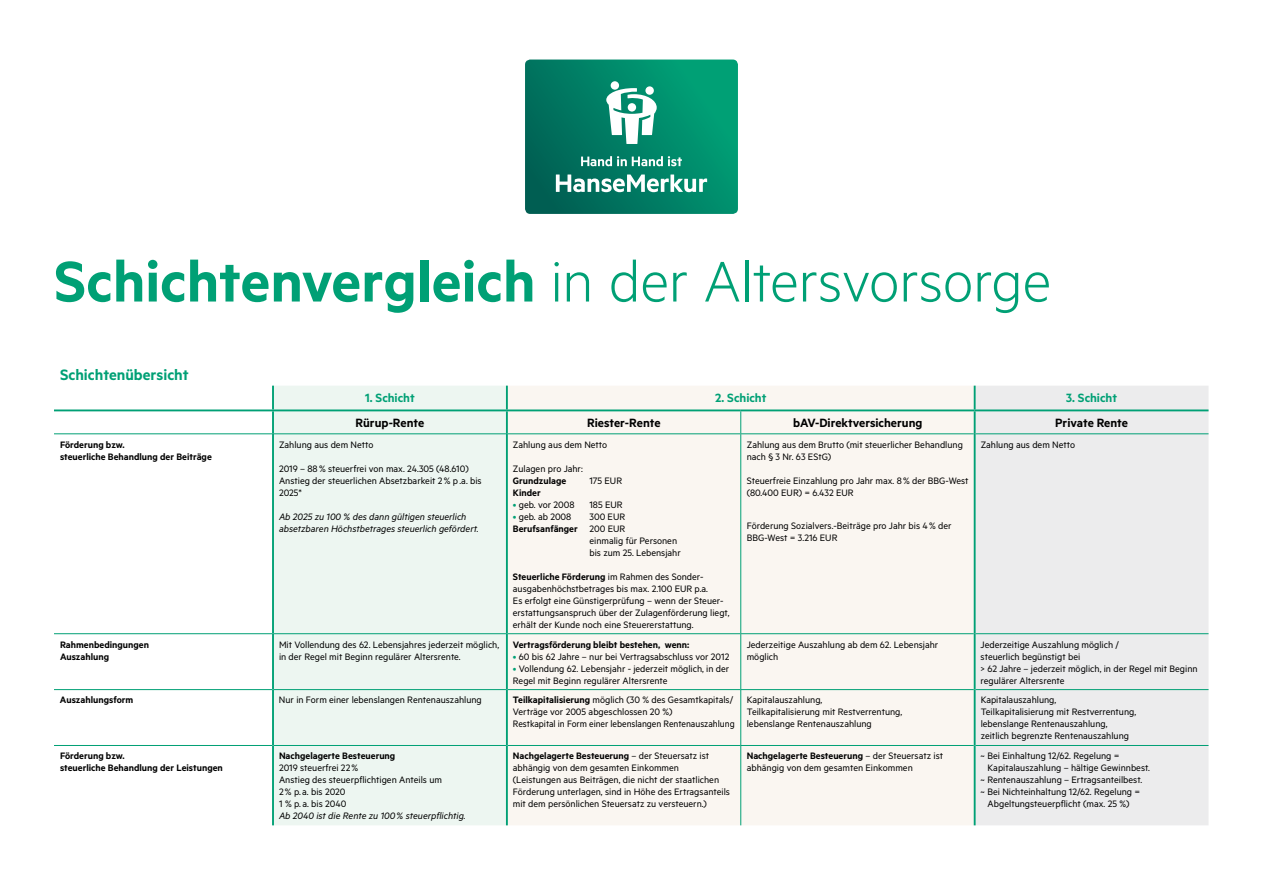
<style>
.page{position:relative;width:1263px;height:893px;background:#fff}
.page>*{position:absolute;margin:0;border:0;box-sizing:border-box;transform-origin:0 0}
.t1{font:300 64.5px "Metric Alt";letter-spacing:-.005em;color:#00a075}
.t2{font:600 16.95px "Metric Alt";color:#00a075}
.t3{font:600 13.5px "Metric Alt";color:#000}
.t4{font:600 13.5px "Metric Alt";color:#00a075}
.t5{font:10.5px/12px "Metric Alt";color:#000}
.t6{font:600 10.5px/12px "Metric Alt";color:#000}
.t7{font:italic 10.5px/12px "Metric Alt";color:#000}
.s1{font-weight:600}
.s2{color:#00a075}
.s3{font-weight:400}
</style>
<div class="page">
<svg style="left:525px;top:60px;width:213px;height:154px;background:#198e75"></svg>
<div style="left:274px;top:386px;width:232px;height:439px;background:#edf6f1"></div>
<div style="left:508px;top:386px;width:466px;height:439px;background:#faf6f1"></div>
<div style="left:975px;top:386px;width:233px;height:439px;background:#ececed"></div>
<svg style="left:740px;top:411px;width:1px;height:22px"></svg>
<hr style="left:54px;top:433px;width:218px;height:1px;background:#00a075">
<hr style="left:274px;top:433px;width:232px;height:1px;background:#00a075">
<hr style="left:508px;top:433px;width:233px;height:1px;background:#00a075">
<hr style="left:741px;top:433px;width:233px;height:1px;background:#00a075">
<hr style="left:740px;top:434px;width:1px;height:199px;background:#00a075">
<hr style="left:975px;top:433px;width:233px;height:1px;background:#00a075">
<hr style="left:54px;top:633px;width:218px;height:1px;background:#00a075">
<hr style="left:274px;top:633px;width:232px;height:1px;background:#00a075">
<hr style="left:508px;top:633px;width:233px;height:1px;background:#00a075">
<hr style="left:741px;top:633px;width:233px;height:1px;background:#00a075">
<hr style="left:740px;top:634px;width:1px;height:55px;background:#00a075">
<hr style="left:975px;top:633px;width:233px;height:1px;background:#00a075">
<hr style="left:54px;top:689px;width:218px;height:1px;background:#00a075">
<hr style="left:274px;top:689px;width:232px;height:1px;background:#00a075">
<hr style="left:508px;top:689px;width:233px;height:1px;background:#00a075">
<hr style="left:741px;top:689px;width:233px;height:1px;background:#00a075">
<hr style="left:740px;top:690px;width:1px;height:55px;background:#00a075">
<hr style="left:975px;top:689px;width:233px;height:1px;background:#00a075">
<hr style="left:54px;top:745px;width:218px;height:1px;background:#00a075">
<hr style="left:274px;top:745px;width:232px;height:1px;background:#00a075">
<hr style="left:508px;top:745px;width:233px;height:1px;background:#00a075">
<hr style="left:741px;top:745px;width:233px;height:1px;background:#00a075">
<hr style="left:740px;top:746px;width:1px;height:79px;background:#00a075">
<hr style="left:975px;top:745px;width:233px;height:1px;background:#00a075">
<hr style="left:54px;top:409px;width:219px;height:2px;background:#00a075">
<hr style="left:273px;top:409px;width:234px;height:2px;background:#00a075">
<hr style="left:507px;top:409px;width:234px;height:2px;background:#00a075">
<hr style="left:741px;top:409px;width:234px;height:2px;background:#00a075">
<hr style="left:975px;top:409px;width:233px;height:2px;background:#00a075">
<hr style="left:272px;top:386px;width:2px;height:23px;background:#00a075">
<hr style="left:272px;top:411px;width:2px;height:23px;background:#00a075">
<hr style="left:272px;top:434px;width:2px;height:200px;background:#00a075">
<hr style="left:272px;top:634px;width:2px;height:56px;background:#00a075">
<hr style="left:272px;top:690px;width:2px;height:55px;background:#00a075">
<hr style="left:272px;top:745px;width:2px;height:80px;background:#00a075">
<hr style="left:506px;top:434px;width:2px;height:200px;background:#00a075">
<hr style="left:506px;top:634px;width:2px;height:56px;background:#00a075">
<hr style="left:506px;top:690px;width:2px;height:55px;background:#00a075">
<hr style="left:506px;top:745px;width:2px;height:80px;background:#00a075">
<hr style="left:506px;top:386px;width:2px;height:23px;background:#00a075">
<hr style="left:506px;top:411px;width:2px;height:23px;background:#00a075">
<svg style="left:974px;top:386px;width:1px;height:48px"></svg>
<hr style="left:974px;top:434px;width:1px;height:200px;background:#00a075">
<hr style="left:974px;top:634px;width:1px;height:56px;background:#00a075">
<hr style="left:974px;top:690px;width:1px;height:55px;background:#00a075">
<hr style="left:974px;top:745px;width:1px;height:80px;background:#00a075">
<h1 class="t1" style="left:54px;top:244px;width:999px"><span class="s1">Schichtenvergleich</span> in der Altersvorsorge</h1>
<h2 class="t2" style="left:60px;top:364px;width:130px">Schichtenübersicht</h2>
<p class="t4" style="left:365px;top:390px;width:51px">1. Schicht</p>
<p class="t4" style="left:715px;top:390px;width:53px">2. Schicht</p>
<p class="t4" style="left:1066px;top:390px;width:52px">3. Schicht</p>
<p class="t3" style="left:356px;top:414px;width:70px">Rürup-Rente</p>
<p class="t3" style="left:587px;top:414px;width:75px">Riester-Rente</p>
<p class="t3" style="left:793px;top:414px;width:131px">bAV-Direktversicherung</p>
<p class="t3" style="left:1055px;top:414px;width:74px">Private Rente</p>
<p class="t6" style="left:60px;top:438px;width:153px">Förderung bzw.<br>steuerliche Behandlung der Beiträge</p>
<p class="t5" style="left:279px;top:438px;width:96px">Zahlung aus dem Netto</p>
<p class="t5" style="left:279px;top:462px;width:204px">2019 – 88% steuerfrei von max. 24.305 (48.610)<br>Anstieg der steuerlichen Absetzbarkeit 2% p.a. bis<br>2025*</p>
<p class="t7" style="left:279px;top:510px;width:201px">Ab 2025 zu 100 % des dann gültigen steuerlich absetzbaren Höchstbetrages steuerlich gefördert.</p>
<p class="t5" style="left:513px;top:438px;width:96px">Zahlung aus dem Netto</p>
<p class="t5" style="left:513px;top:462px;width:71px">Zulagen pro Jahr:</p>
<p class="t6" style="left:513px;top:474px;width:55px">Grundzulage</p>
<p class="t5" style="left:589px;top:474px;width:34px">175 EUR</p>
<p class="t6" style="left:513px;top:486px;width:29px">Kinder</p>
<p class="t5" style="left:513px;top:498px;width:63px"><span class="s2">•</span> geb. vor 2008</p>
<p class="t5" style="left:589px;top:498px;width:35px">185 EUR</p>
<p class="t5" style="left:513px;top:510px;width:60px"><span class="s2">•</span> geb. ab 2008</p>
<p class="t5" style="left:589px;top:510px;width:37px">300 EUR</p>
<p class="t6" style="left:513px;top:522px;width:114px">Berufsanfänger <span class="s3">200 EUR</span></p>
<p class="t5" style="left:589px;top:534px;width:89px">einmalig für Personen</p>
<p class="t5" style="left:589px;top:546px;width:93px">bis zum 25. Lebensjahr</p>
<p class="t5" style="left:513px;top:570px;width:218px"><span class="s1">Steuerliche Förderung</span> im Rahmen des Sonder&shy;ausgabenhöchstbetrages bis max. 2.100 EUR p.a.<br>Es erfolgt eine Günstigerprüfung – wenn der Steuer&shy;erstattungsanspruch über der Zulagenförderung liegt, erhält der Kunde noch eine Steuererstattung.</p>
<p class="t6" style="left:60px;top:638px;width:91px">Rahmenbedingungen<br>Auszahlung</p>
<p class="t5" style="left:279px;top:638px;width:222px">Mit Vollendung des 62. Lebensjahres jederzeit möglich, in der Regel mit Beginn regulärer Altersrente.</p>
<p class="t6" style="left:513px;top:638px;width:178px">Vertragsförderung bleibt bestehen, wenn:</p>
<p class="t5" style="left:513px;top:650px;width:218px"><span class="s2">•</span> 60 bis 62 Jahre – nur bei Vertragsabschluss vor 2012</p>
<p class="t5" style="left:513px;top:662px;width:218px"><span class="s2">•</span> Vollendung 62. Lebensjahr - jederzeit möglich, in der<br>Regel mit Beginn regulärer Altersrente</p>
<p class="t5" style="left:747px;top:438px;width:218px">Zahlung aus dem Brutto (mit steuerlicher Behandlung nach § 3 Nr. 63 EStG)</p>
<p class="t5" style="left:747px;top:474px;width:223px">Steuerfreie Einzahlung pro Jahr max. 8% der BBG-West (80.400 EUR) = 6.432 EUR</p>
<p class="t5" style="left:747px;top:520px;width:206px">Förderung Sozialvers.-Beiträge pro Jahr bis 4% der<br>BBG-West = 3.216 EUR</p>
<p class="t5" style="left:981px;top:438px;width:96px">Zahlung aus dem Netto</p>
<p class="t5" style="left:747px;top:638px;width:193px">Jederzeitige Auszahlung ab dem 62. Lebensjahr möglich</p>
<p class="t5" style="left:981px;top:638px;width:218px">Jederzeitige Auszahlung möglich /<br>steuerlich begünstigt bei<br>&gt; 62 Jahre – jederzeit möglich, in der Regel mit Beginn regulärer Altersrente</p>
<p class="t6" style="left:60px;top:694px;width:75px">Auszahlungsform</p>
<p class="t5" style="left:279px;top:694px;width:204px">Nur in Form einer lebenslangen Rentenauszahlung</p>
<p class="t5" style="left:513px;top:694px;width:223px"><span class="s1">Teilkapitalisierung</span> möglich (30 % des Gesamtkapitals/<br>Verträge vor 2005 abgeschlossen 20 %)<br>Restkapital in Form einer lebenslangen Rentenauszahlung</p>
<p class="t5" style="left:747px;top:694px;width:157px">Kapitalauszahlung,<br>Teilkapitalisierung mit Restverrentung, lebenslange Rentenauszahlung</p>
<p class="t5" style="left:981px;top:694px;width:157px">Kapitalauszahlung,<br>Teilkapitalisierung mit Restverrentung, lebenslange Rentenauszahlung, zeitlich begrenzte Rentenauszahlung</p>
<p class="t6" style="left:60px;top:750px;width:164px">Förderung bzw.<br>steuerliche Behandlung der Leistungen</p>
<p class="t6" style="left:279px;top:750px;width:118px">Nachgelagerte Besteuerung</p>
<p class="t5" style="left:513px;top:750px;width:219px"><span class="s1">Nachgelagerte Besteuerung</span> – der Steuersatz ist abhängig von dem gesamten Einkommen<br>(Leistungen aus Beiträgen, die nicht der staatlichen Förderung unterlagen, sind in Höhe des Ertragsanteils mit dem persönlichen Steuersatz zu versteuern.)</p>
<p class="t5" style="left:747px;top:750px;width:198px"><span class="s1">Nachgelagerte Besteuerung</span> – der Steuersatz ist abhängig von dem gesamten Einkommen</p>
<p class="t5" style="left:981px;top:750px;width:140px">~ Bei Einhaltung 12/62. Regelung =</p>
<p class="t5" style="left:279px;top:762px;width:164px">2019 steuerfrei 22%<br>Anstieg des steuerpflichtigen Anteils um<br>2% p. a. bis 2020<br>1 % p. a. bis 2040</p>
<p class="t7" style="left:279px;top:810px;width:188px">Ab 2040 ist die Rente zu 100% steuerpflichtig.</p>
<p class="t5" style="left:987px;top:762px;width:164px">Kapitalauszahlung – hältige Gewinnbest.</p>
<p class="t5" style="left:981px;top:774px;width:163px">~ Rentenauszahlung – Ertragsanteilbest.</p>
<p class="t5" style="left:981px;top:786px;width:161px">~ Bei Nichteinhaltung 12/62. Regelung =</p>
<p class="t5" style="left:987px;top:798px;width:143px">Abgeltungsteuerpflicht (max. 25 %)</p>
</div>
